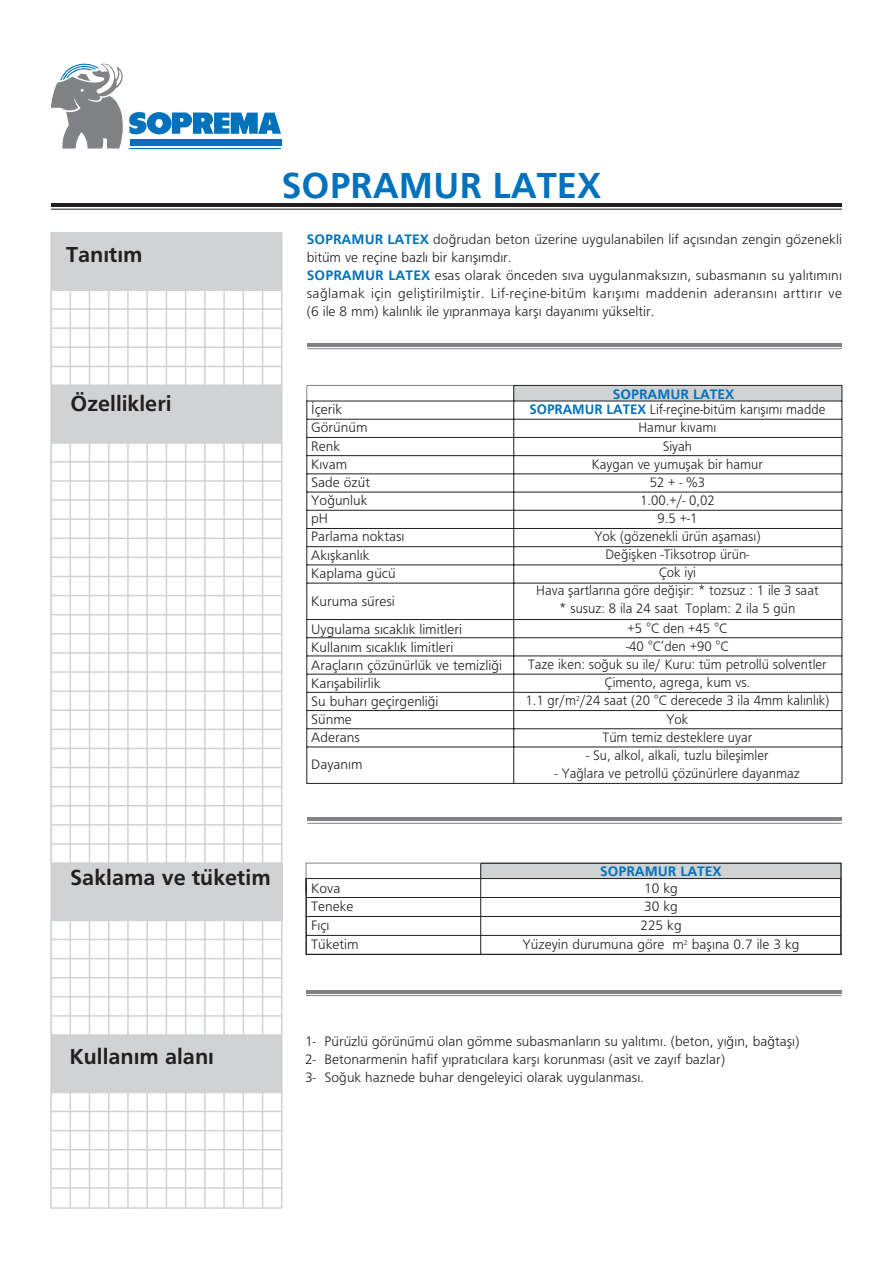
<style>
.page{position:relative;width:893px;height:1263px;background:#fff}
.page>*{position:absolute;margin:0;border:0;box-sizing:border-box;transform-origin:0 0}
.t1{font:700 37.5px "Frugal";color:#0072bc}
.t2{font:700 22.5px "Frugal";color:#231f20}
.t3{font:14.25px/18px "Frugal";color:#231f20}
.t4{font:14.25px/18px "Frugal";color:#231f20;text-align:center;scale:.96 1}
.t5{font:700 14.25px "Frugal";color:#0072bc}
.s1{font-weight:700;color:#0072bc}
</style>
<div class="page">
<svg style="left:305px;top:862px;width:537px;height:93px"></svg>
<hr style="left:70px;top:233px;width:1px;height:975px;background:#d1d2d4">
<hr style="left:89px;top:233px;width:1px;height:975px;background:#d1d2d4">
<hr style="left:108px;top:233px;width:1px;height:975px;background:#d1d2d4">
<hr style="left:127px;top:233px;width:2px;height:975px;background:#d1d2d4">
<hr style="left:146px;top:233px;width:2px;height:975px;background:#d1d2d4">
<hr style="left:166px;top:233px;width:1px;height:975px;background:#d1d2d4">
<hr style="left:185px;top:233px;width:1px;height:975px;background:#d1d2d4">
<hr style="left:204px;top:233px;width:2px;height:975px;background:#d1d2d4">
<hr style="left:223px;top:233px;width:2px;height:975px;background:#d1d2d4">
<hr style="left:243px;top:233px;width:1px;height:975px;background:#d1d2d4">
<hr style="left:262px;top:233px;width:1px;height:975px;background:#d1d2d4">
<hr style="left:51px;top:461px;width:231px;height:2px;background:#d1d2d4">
<hr style="left:51px;top:480px;width:231px;height:2px;background:#d1d2d4">
<hr style="left:51px;top:499px;width:231px;height:2px;background:#d1d2d4">
<hr style="left:51px;top:518px;width:231px;height:2px;background:#d1d2d4">
<hr style="left:51px;top:537px;width:231px;height:2px;background:#d1d2d4">
<hr style="left:51px;top:557px;width:231px;height:1px;background:#d1d2d4">
<hr style="left:51px;top:576px;width:231px;height:1px;background:#d1d2d4">
<hr style="left:51px;top:595px;width:231px;height:1px;background:#d1d2d4">
<hr style="left:51px;top:614px;width:231px;height:1px;background:#d1d2d4">
<hr style="left:51px;top:633px;width:231px;height:1px;background:#d1d2d4">
<hr style="left:51px;top:652px;width:231px;height:2px;background:#d1d2d4">
<hr style="left:51px;top:671px;width:231px;height:2px;background:#d1d2d4">
<hr style="left:51px;top:690px;width:231px;height:2px;background:#d1d2d4">
<hr style="left:51px;top:709px;width:231px;height:2px;background:#d1d2d4">
<hr style="left:51px;top:729px;width:231px;height:1px;background:#d1d2d4">
<hr style="left:51px;top:748px;width:231px;height:1px;background:#d1d2d4">
<hr style="left:51px;top:767px;width:231px;height:1px;background:#d1d2d4">
<hr style="left:51px;top:786px;width:231px;height:1px;background:#d1d2d4">
<hr style="left:51px;top:805px;width:231px;height:1px;background:#d1d2d4">
<hr style="left:51px;top:824px;width:231px;height:2px;background:#d1d2d4">
<hr style="left:51px;top:843px;width:231px;height:2px;background:#d1d2d4">
<hr style="left:51px;top:862px;width:231px;height:2px;background:#d1d2d4">
<hr style="left:51px;top:920px;width:231px;height:1px;background:#d1d2d4">
<hr style="left:51px;top:939px;width:231px;height:1px;background:#d1d2d4">
<hr style="left:51px;top:958px;width:231px;height:1px;background:#d1d2d4">
<hr style="left:51px;top:977px;width:231px;height:1px;background:#d1d2d4">
<hr style="left:51px;top:996px;width:231px;height:1px;background:#d1d2d4">
<hr style="left:51px;top:1015px;width:231px;height:2px;background:#d1d2d4">
<div style="left:51px;top:385px;width:231px;height:58px;background:#d1d2d4"></div>
<svg style="left:53px;top:1033px;width:227px;height:156px"></svg>
<svg style="left:53px;top:235px;width:227px;height:133px"></svg>
<div style="left:50px;top:232px;width:233px;height:977px;border:2px solid #d1d2d4"></div>
<div style="left:52px;top:863px;width:230px;height:57px;background:#d1d2d4"></div>
<svg style="left:51px;top:63px;width:230px;height:86px"></svg>
<hr style="left:307px;top:343px;width:535px;height:3px;background:#808285">
<hr style="left:307px;top:348px;width:535px;height:1px;background:#808285">
<hr style="left:51px;top:204px;width:791px;height:3px;background:#231f20">
<hr style="left:51px;top:209px;width:791px;height:1px;background:#231f20">
<hr style="left:306px;top:990px;width:535px;height:3px;background:#808285">
<hr style="left:306px;top:995px;width:535px;height:1px;background:#808285">
<svg style="left:306px;top:385px;width:537px;height:399px"></svg>
<hr style="left:307px;top:818px;width:535px;height:3px;background:#808285">
<hr style="left:307px;top:823px;width:535px;height:1px;background:#808285">
<h2 class="t2" style="left:66px;top:246px;width:78px">Tan›t›m</h2>
<h2 class="t2" style="left:71px;top:395px;width:103px">Özellikleri</h2>
<h1 class="t1" style="left:281px;top:171px;width:321px">SOPRAMUR LATEX</h1>
<p class="t3" style="left:307px;top:232px;width:537px"><span class="s1">SOPRAMUR LATEX</span> do¤rudan beton üzerine uygulanabilen lif aç›s›ndan zengin gözenekli bitüm ve reçine bazl› bir kar›fl›md›r.<br><span class="s1">SOPRAMUR LATEX</span> esas olarak önceden s›va uygulanmaks›z›n, subasman›n su yal›t›m›n› sa¤lamak için gelifltirilmifltir. Lif-reçine-bitüm kar›fl›m› maddenin aderans›n› artt›r›r ve (6 ile 8 mm) kal›nl›k ile y›pranmaya karfl› dayan›m› yükseltir.</p>
<p class="t3" style="left:311px;top:402px;width:95px">‹çerik<br>Görünüm<br>Renk<br>K›vam<br>Sade özüt<br>Yo¤unluk<br>pH<br>Parlama noktas›</p>
<p class="t3" style="left:311px;top:548px;width:86px">Ak›flkanl›k<br>Kaplama gücü</p>
<p class="t3" style="left:311px;top:588px;width:152px;line-height:27.8px">Kuruma süresi<br>Uygulama s›cakl›k limitleri</p>
<p class="t3" style="left:311px;top:639px;width:192px">Kullan›m s›cakl›k limitleri<br>Araçlar›n çözünürlük ve temizli¤i<br>Kar›flabilirlik<br>Su buhar› geçirgenli¤i<br>Sünme<br>Aderans</p>
<p class="t3" style="left:311px;top:756px;width:53px">Dayan›m</p>
<p class="t5" style="left:613px;top:389px;width:123px">SOPRAMUR LATEX</p>
<p class="t4" style="left:529px;top:402px;width:310px"><span class="s1">SOPRAMUR LATEX</span> Lif-reçine-bitüm kar›fl›m› madde<br>Hamur k›vam›<br>Siyah<br>Kaygan ve yumuflak bir hamur<br>52 + - %3<br>1.00.+/- 0,02<br>9.5 +-1<br>Yok (gözenekli ürün aflamas›)<br>De¤iflken -Tiksotrop ürün-<br>Çok iyi<br>Hava flartlar›na göre de¤iflir: * tozsuz : 1 ile 3 saat<br>* susuz: 8 ila 24 saat Toplam: 2 ila 5 gün</p>
<p class="t4" style="left:525px;top:620px;width:318px">+5 °C den +45 °C<br>-40 °C’den +90 °C<br>Taze iken: so¤uk su ile/ Kuru: tüm petrollü solventler<br>Çimento, agrega, kum vs.<br>1.1 gr/m<sup>2</sup>/24 saat (20 °C derecede 3 ila 4mm kal›nl›k)<br>Yok<br>Tüm temiz desteklere uyar</p>
<p class="t4" style="left:586px;top:748px;width:191px">- Su, alkol, alkali, tuzlu bileflimler</p>
<p class="t4" style="left:555px;top:766px;width:257px">- Ya¤lara ve petrollü çözünürlere dayanmaz</p>
<h2 class="t2" style="left:70px;top:869px;width:202px">Saklama ve tüketim</h2>
<h2 class="t2" style="left:69px;top:1047px;width:146px">Kullan›m alan›</h2>
<p class="t5" style="left:600px;top:866px;width:123px">SOPRAMUR LATEX</p>
<p class="t3" style="left:311px;top:880px;width:49px;line-height:18.8px">Kova<br>Teneke<br>F›ç›<br>Tüketim</p>
<p class="t3" style="left:644px;top:880px;width:35px">10 kg<br>30 kg</p>
<p class="t3" style="left:522px;top:917px;width:279px;line-height:18.8px;text-align:center">225 kg<br>Yüzeyin durumuna göre m<sup>2</sup> bafl›na 0.7 ile 3 kg</p>
<p class="t3" style="left:305px;top:1034px;width:496px">1- Pürüzlü görünümü olan gömme subasmanlar›n su yal›t›m›. (beton, y›¤›n, ba¤tafl›)<br>2- Betonarmenin hafif y›prat›c›lara karfl› korunmas› (asit ve zay›f bazlar)<br>3- So¤uk haznede buhar dengeleyici olarak uygulanmas›.</p>
</div>
